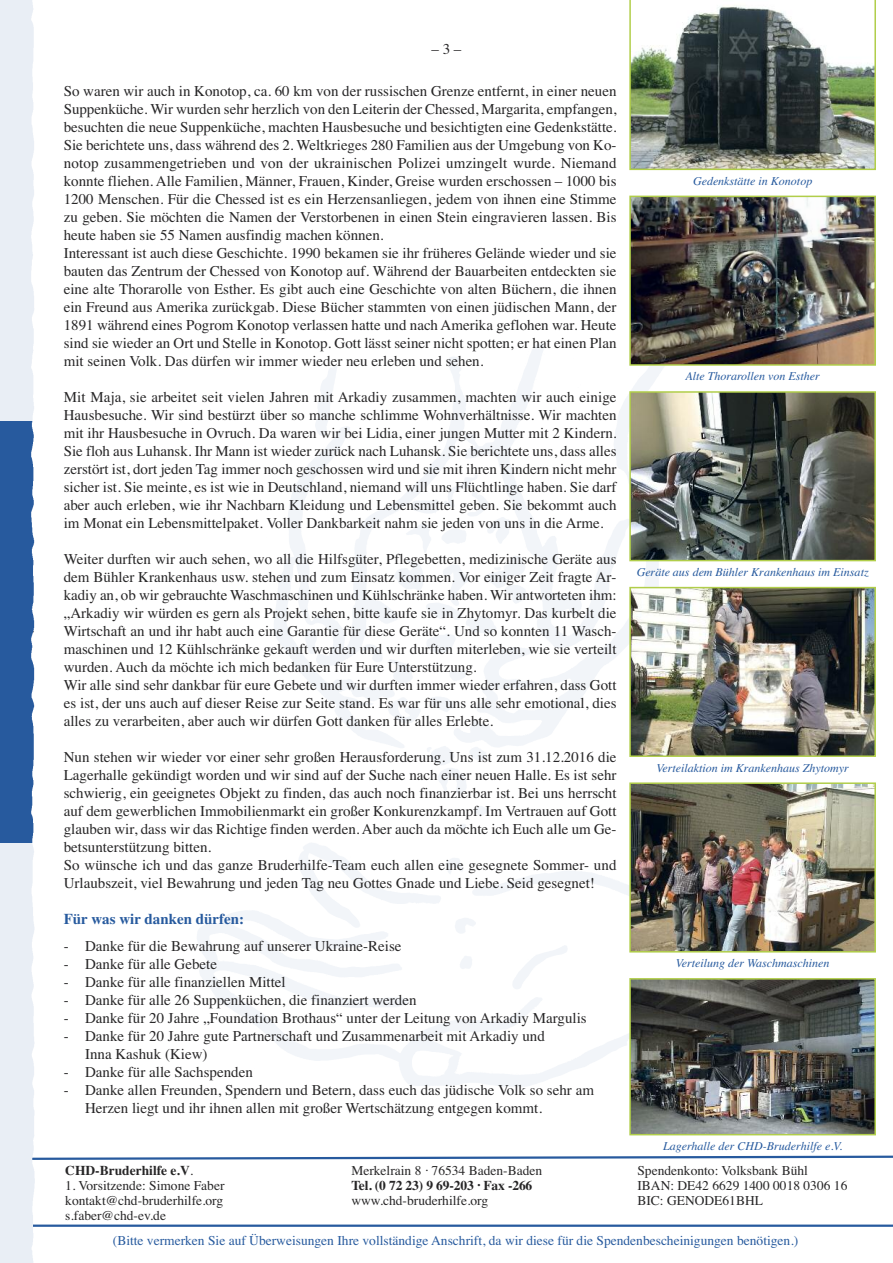
<style>
.page{position:relative;width:893px;height:1263px;background:#fff}
.page>*{position:absolute;margin:0;border:0;box-sizing:border-box;transform-origin:0 0}
.t1{font:15px/18px "Times";color:#272627}
.t2{font:700 15px "Times";color:#275a9e}
.t3{font:13.5px/15px "Times";color:#272627;text-align:justify}
.t4{font:13.5px "Times";color:#275a9e}
.t5{font:700 13.5px "Times";color:#272627}
.t6{font:italic 12px "Times";color:#275a9e}
.s1{font-weight:400}
</style>
<div class="page">
<svg style="left:43px;top:1155px;width:850px;height:5px"></svg>
<hr style="left:26px;top:1224px;width:867px;height:3px;background:#275a9e">
<img style="left:0;top:0;width:43px;height:1263px">
<img style="left:0;top:422px;width:43px;height:421px">
<img style="left:632px;top:394px;width:241px;height:164px">
<div style="left:629px;top:391px;width:247px;height:170px;border:2px solid #b1ce4a"></div>
<img style="left:632px;top:590px;width:241px;height:164px">
<div style="left:629px;top:587px;width:247px;height:170px;border:2px solid #b1ce4a"></div>
<img style="left:632px;top:785px;width:241px;height:164px">
<div style="left:629px;top:782px;width:247px;height:170px;border:2px solid #b1ce4a"></div>
<img style="left:632px;top:981px;width:241px;height:151px">
<div style="left:629px;top:978px;width:247px;height:157px;border:2px solid #b1ce4a"></div>
<img style="left:632px;top:199px;width:241px;height:164px">
<div style="left:629px;top:196px;width:247px;height:170px;border:2px solid #b1ce4a"></div>
<img style="left:629px;top:0;width:247px;height:170px">
<p class="t1" style="left:431px;top:40px;width:31px">–3–</p>
<p class="t1" style="left:64px;top:82px;width:554px">So waren wir auch in Konotop, ca. 60 km von der russischen Grenze entfernt, in einer neuen Suppenküche. Wir wurden sehr herzlich von den Leiterin der Chessed, Margarita, empfangen, besuchten die neue Suppenküche, machten Hausbesuche und besichtigten eine Gedenkstätte.<br>Sie berichtete uns, dass während des 2. Weltkrieges 280 Familien aus der Umgebung von Ko&shy;notop zusammengetrieben und von der ukrainischen Polizei umzingelt wurde. Niemand konnte fliehen. Alle Familien, Männer, Frauen, Kinder, Greise wurden erschossen – 1000 bis 1200 Menschen. Für die Chessed ist es ein Herzensanliegen, jedem von ihnen eine Stimme zu geben. Sie möchten die Namen der Verstorbenen in einen Stein eingravieren lassen. Bis heute haben sie 55 Namen ausfindig machen können.<br>Interessant ist auch diese Geschichte. 1990 bekamen sie ihr früheres Gelände wieder und sie bauten das Zentrum der Chessed von Konotop auf. Während der Bauarbeiten entdeckten sie eine alte Thorarolle von Esther. Es gibt auch eine Geschichte von alten Büchern, die ihnen ein Freund aus Amerika zurückgab. Diese Bücher stammten von einen jüdischen Mann, der 1891 während eines Pogrom Konotop verlassen hatte und nach Amerika geflohen war. Heute sind sie wieder an Ort und Stelle in Konotop. Gott lässt seiner nicht spotten; er hat einen Plan mit seinen Volk. Das dürfen wir immer wieder neu erleben und sehen.</p>
<p class="t1" style="left:64px;top:388px;width:554px;text-align:justify">Mit Maja, sie arbeitet seit vielen Jahren mit Arkadiy zusammen, machten wir auch einige Hausbesuche. Wir sind bestürzt über so manche schlimme Wohnverhältnisse. Wir machten mit ihr Hausbesuche in Ovruch. Da waren wir bei Lidia, einer jungen Mutter mit 2 Kindern.<br>Sie floh aus Luhansk. Ihr Mann ist wieder zurück nach Luhansk. Sie berichtete uns, dass alles zerstört ist, dort jeden Tag immer noch geschossen wird und sie mit ihren Kindern nicht mehr sicher ist. Sie meinte, es ist wie in Deutschland, niemand will uns Flüchtlinge haben. Sie darf aber auch erleben, wie ihr Nachbarn Kleidung und Lebensmittel geben. Sie bekommt auch im Monat ein Lebensmittelpaket. Voller Dankbarkeit nahm sie jeden von uns in die Arme.</p>
<p class="t1" style="left:64px;top:550px;width:554px">Weiter durften wir auch sehen, wo all die Hilfsgüter, Pflegebetten, medizinische Geräte aus dem Bühler Krankenhaus usw. stehen und zum Einsatz kommen. Vor einiger Zeit fragte Ar&shy;kadiy an, ob wir gebrauchte Waschmaschinen und Kühlschränke haben. Wir antworteten ihm: „Arkadiy wir würden es gern als Projekt sehen, bitte kaufe sie in Zhytomyr. Das kurbelt die Wirtschaft an und ihr habt auch eine Garantie für diese Geräte“. Und so konnten 11 Wasch&shy;maschinen und 12 Kühlschränke gekauft werden und wir durften miterleben, wie sie verteilt wurden. Auch da möchte ich mich bedanken für Eure Unterstützung.<br>Wir alle sind sehr dankbar für eure Gebete und wir durften immer wieder erfahren, dass Gott es ist, der uns auch auf dieser Reise zur Seite stand. Es war für uns alle sehr emotional, dies alles zu verarbeiten, aber auch wir dürfen Gott danken für alles Erlebte.</p>
<p class="t1" style="left:64px;top:748px;width:554px">Nun stehen wir wieder vor einer sehr großen Herausforderung. Uns ist zum 31.12.2016 die Lagerhalle gekündigt worden und wir sind auf der Suche nach einer neuen Halle. Es ist sehr schwierig, ein geeignetes Objekt zu finden, das auch noch finanzierbar ist. Bei uns herrscht auf dem gewerblichen Immobilienmarkt ein großer Konkurenzkampf. Im Vertrauen auf Gott glauben wir, dass wir das Richtige finden werden. Aber auch da möchte ich Euch alle um Ge&shy;betsunterstützung bitten.<br>So wünsche ich und das ganze Bruderhilfe-Team euch allen eine gesegnete Sommer- und Urlaubszeit, viel Bewahrung und jeden Tag neu Gottes Gnade und Liebe. Seid gesegnet!</p>
<p class="t2" style="left:64px;top:910px;width:182px">Für was wir danken dürfen:</p>
<p class="t1" style="left:64px;top:937px;width:339px">- Danke für die Bewahrung auf unserer Ukraine-Reise</p>
<p class="t1" style="left:64px;top:955px;width:155px">- Danke für alle Gebete</p>
<p class="t1" style="left:64px;top:973px;width:224px">- Danke für alle finanziellen Mittel</p>
<p class="t1" style="left:64px;top:991px;width:354px">- Danke für alle 26 Suppenküchen, die finanziert werden</p>
<p class="t1" style="left:64px;top:1009px;width:524px">- Danke für 20 Jahre „Foundation Brothaus“ unter der Leitung von Arkadiy Margulis</p>
<p class="t1" style="left:85px;top:1027px;width:461px;text-indent:-21px">- Danke für 20 Jahre gute Partnerschaft und Zusammenarbeit mit Arkadiy und<br>Inna Kashuk (Kiew)</p>
<p class="t1" style="left:64px;top:1063px;width:191px">- Danke für alle Sachspenden</p>
<p class="t1" style="left:85px;top:1081px;width:510px;text-indent:-21px">- Danke allen Freunden, Spendern und Betern, dass euch das jüdische Volk so sehr am<br>Herzen liegt und ihr ihnen allen mit großer Wertschätzung entgegen kommt.</p>
<p class="t5" style="left:65px;top:1162px;width:129px">CHD-Bruderhilfe e.V<span class="s1">.</span></p>
<p class="t3" style="left:65px;top:1177px;width:161px">1. Vorsitzende: Simone Faber kontakt@chd-bruderhilfe.org s.faber@chd-ev.de</p>
<p class="t3" style="left:351px;top:1162px;width:192px">Merkelrain 8 . 76534 Baden-Baden</p>
<p class="t5" style="left:351px;top:1177px;width:183px">Tel. (0 72 23) 9 69-203 . Fax -266</p>
<p class="t3" style="left:351px;top:1192px;width:138px">www.chd-bruderhilfe.org</p>
<p class="t6" style="left:693px;top:174px;width:121px">Gedenkstätte in Konotop</p>
<p class="t6" style="left:685px;top:369px;width:136px">Alte Thorarollen von Esther</p>
<p class="t6" style="left:637px;top:565px;width:233px">Geräte aus dem Bühler Krankenhaus im Einsatz</p>
<p class="t6" style="left:656px;top:760px;width:194px">Verteilaktion im Krankenhaus Zhytomyr</p>
<p class="t6" style="left:676px;top:956px;width:155px">Verteilung der Waschmaschinen</p>
<p class="t6" style="left:663px;top:1139px;width:181px">Lagerhalle der CHD-Bruderhilfe e.V.</p>
<p class="t3" style="left:637px;top:1162px;width:211px;text-align:left">Spendenkonto: Volksbank Bühl<br>IBAN: DE42 6629 1400 0018 0306 16<br>BIC: GENODE61BHL</p>
<p class="t4" style="left:113px;top:1232px;width:687px">(Bitte vermerken Sie auf Überweisungen Ihre vollständige Anschrift, da wir diese für die Spendenbescheinigungen benötigen.)</p>
</div>
